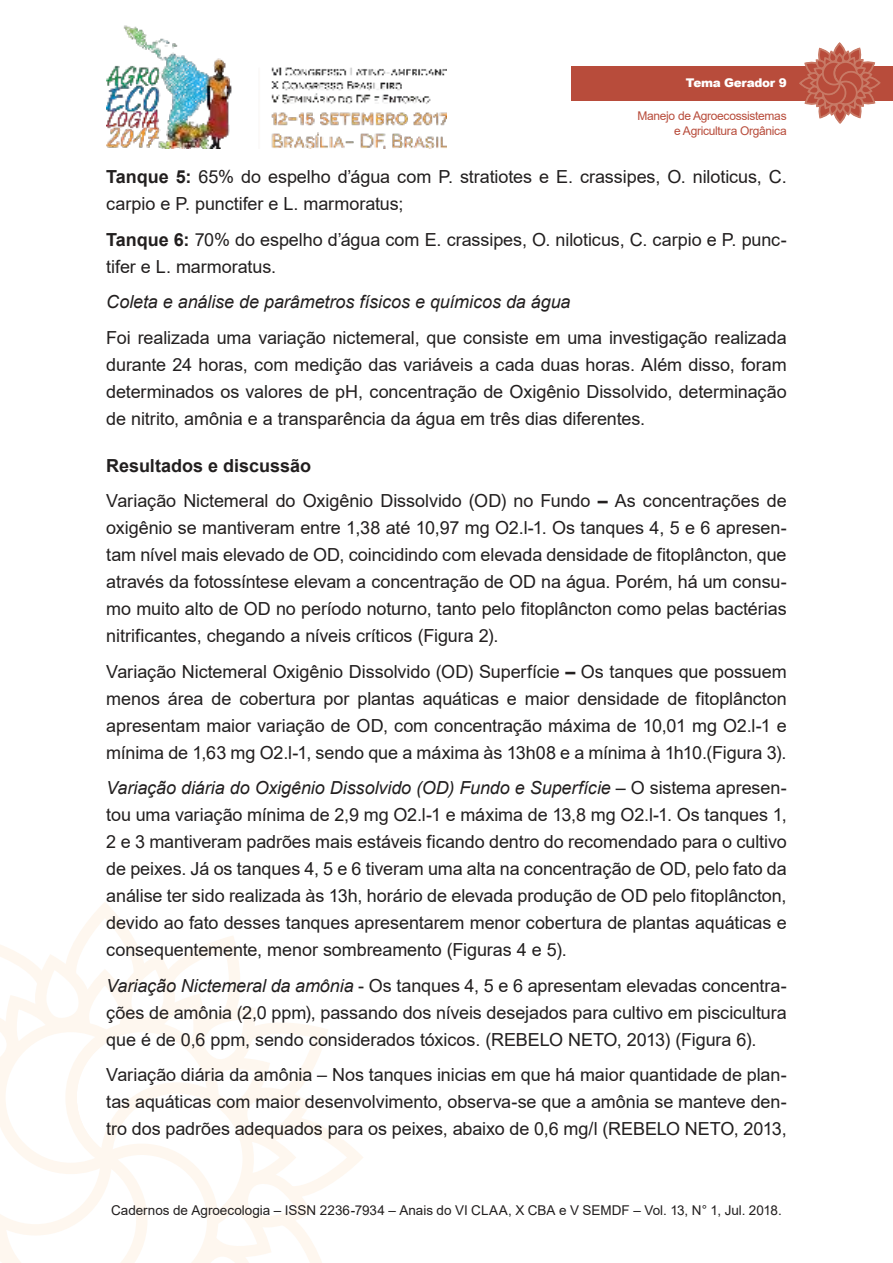
<style>
.page{position:relative;width:893px;height:1263px;background:#fff}
.page>*{position:absolute;margin:0;border:0;box-sizing:border-box;transform-origin:0 0}
.t1{font:18px/27px "Arial";letter-spacing:-.005em;color:#221f1f;text-align:justify}
.t2{font:italic 18px "Arial";letter-spacing:-.005em;color:#221f1f}
.t3{font:13.5px "Arial";color:#221f1f}
.t4{font:12px/14.4px "Arial";letter-spacing:-.025em;color:#b84c3b;text-align:right}
.t5{font:900 12px "Arial";letter-spacing:-.025em;color:#fff}
.s1{font-weight:700}
.s2{font-style:italic}
</style>
<div class="page">
<img style="left:106px;top:25px;width:340px;height:124px">
<svg style="left:0;top:910px;width:363px;height:353px"></svg>
<div style="left:571px;top:66px;width:322px;height:34px;background:#b84c3b"></div>
<svg style="left:798px;top:43px;width:83px;height:81px"></svg>
<p class="t5" style="left:686px;top:76px;width:102px">Tema Gerador 9</p>
<p class="t4" style="left:637px;top:110px;width:151px">Manejo de Agroecossistemas e Agricultura Orgânica</p>
<p class="t1" style="left:106px;top:165px;width:682px"><span class="s1">Tanque 5:</span> 65% do espelho d’água com P. stratiotes e E. crassipes, O. niloticus, C. carpio e P. punctifer e L. marmoratus;</p>
<p class="t1" style="left:106px;top:228px;width:682px"><span class="s1">Tanque 6:</span> 70% do espelho d’água com E. crassipes, O. niloticus, C. carpio e P. punc&shy;tifer e L. marmoratus.</p>
<p class="t2" style="left:106px;top:295px;width:466px">Coleta e análise de parâmetros físicos e químicos da água</p>
<p class="t1" style="left:106px;top:326px;width:682px">Foi realizada uma variação nictemeral, que consiste em uma investigação realizada durante 24 horas, com medição das variáveis a cada duas horas. Além disso, foram determinados os valores de pH, concentração de Oxigênio Dissolvido, determinação de nitrito, amônia e a transparência da água em três dias diferentes.</p>
<p class="t1" style="left:106px;top:449px;width:682px;line-height:35.5px"><span class="s1">Resultados e discussão<br></span>Variação Nictemeral do Oxigênio Dissolvido (OD) no Fundo <span class="s1">–</span> As concentrações de</p>
<p class="t1" style="left:106px;top:516px;width:682px">oxigênio se mantiveram entre 1,38 até 10,97 mg O2.l-1. Os tanques 4, 5 e 6 apresen&shy;tam nível mais elevado de OD, coincidindo com elevada densidade de fitoplâncton, que através da fotossíntese elevam a concentração de OD na água. Porém, há um consu&shy;mo muito alto de OD no período noturno, tanto pelo fitoplâncton como pelas bactérias nitrificantes, chegando a níveis críticos (Figura 2).</p>
<p class="t1" style="left:106px;top:660px;width:682px">Variação Nictemeral Oxigênio Dissolvido (OD) Superfície <span class="s1">–</span> Os tanques que possuem menos área de cobertura por plantas aquáticas e maior densidade de fitoplâncton apresentam maior variação de OD, com concentração máxima de 10,01 mg O2.l-1 e mínima de 1,63 mg O2.l-1, sendo que a máxima às 13h08 e a mínima à 1h10.(Figura 3).</p>
<p class="t1" style="left:106px;top:776px;width:682px"><span class="s2">Variação diária do Oxigênio Dissolvido (OD) Fundo e Superfície –</span> O sistema apresen&shy;tou uma variação mínima de 2,9 mg O2.l-1 e máxima de 13,8 mg O2.l-1. Os tanques 1, 2 e 3 mantiveram padrões mais estáveis ficando dentro do recomendado para o cultivo de peixes. Já os tanques 4, 5 e 6 tiveram uma alta na concentração de OD, pelo fato da análise ter sido realizada às 13h, horário de elevada produção de OD pelo fitoplâncton, devido ao fato desses tanques apresentarem menor cobertura de plantas aquáticas e consequentemente, menor sombreamento (Figuras 4 e 5).</p>
<p class="t1" style="left:106px;top:974px;width:682px"><span class="s2">Variação Nictemeral da amônia</span> - Os tanques 4, 5 e 6 apresentam elevadas concentra&shy;ções de amônia (2,0 ppm), passando dos níveis desejados para cultivo em piscicultura que é de 0,6 ppm, sendo considerados tóxicos. (REBELO NETO, 2013) (Figura 6).</p>
<p class="t1" style="left:106px;top:1063px;width:682px">Variação diária da amônia – Nos tanques inicias em que há maior quantidade de plan&shy;tas aquáticas com maior desenvolvimento, observa-se que a amônia se manteve den&shy;tro dos padrões adequados para os peixes, abaixo de 0,6 mg/l (REBELO NETO, 2013,</p>
<p class="t3" style="left:111px;top:1205px;width:672px">Cadernos de Agroecologia – ISSN 2236-7934 – Anais do VI CLAA, X CBA e V SEMDF – Vol. 13, N° 1, Jul. 2018.</p>
</div>
